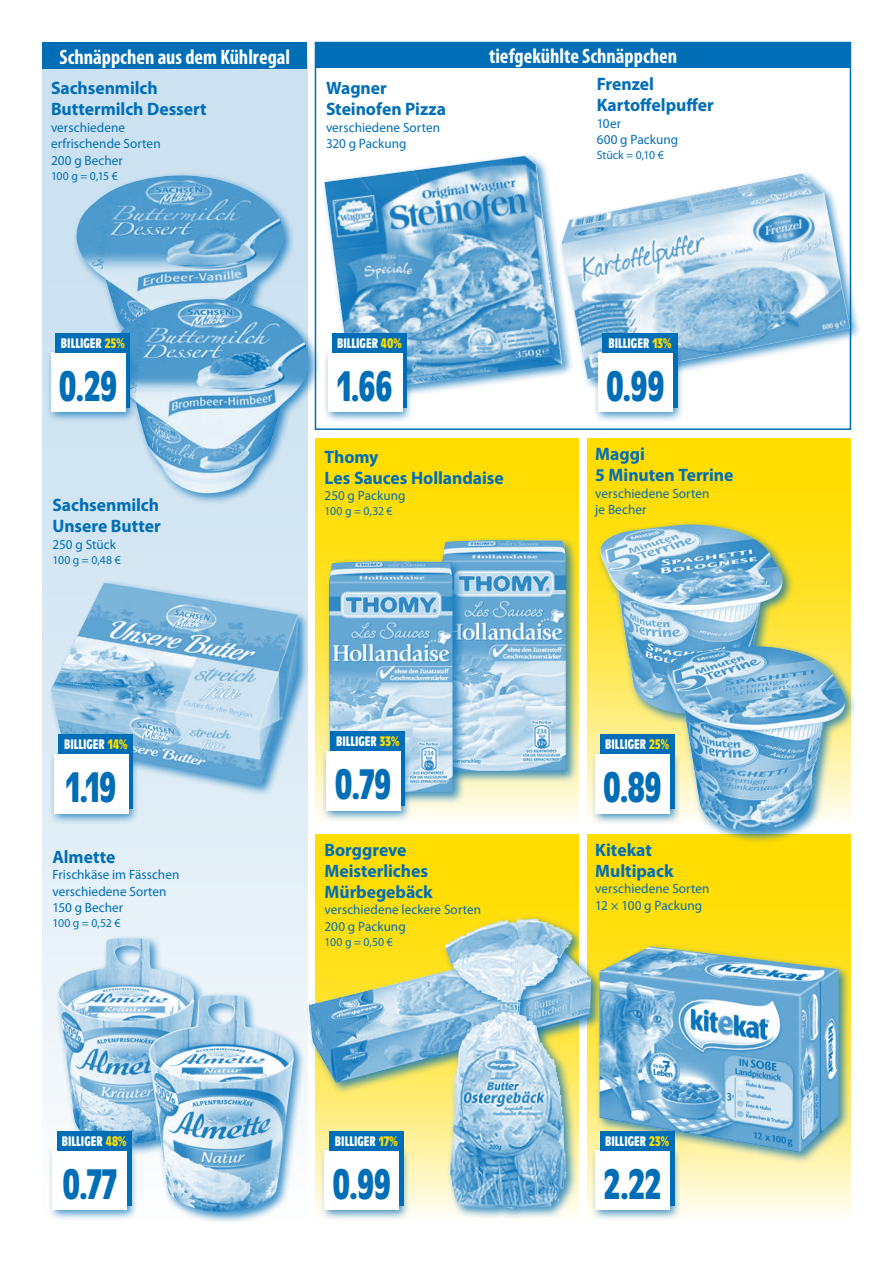
<style>
.page{position:relative;width:893px;height:1263px;background:#fff}
.page>*{position:absolute;margin:0;border:0;box-sizing:border-box;transform-origin:0 0}
.t1{font:700 condensed 41.55px "Antique Olive Std";letter-spacing:-.01em;color:#006eb7;scale:.89 1}
.t2{font:700 condensed 21px "Myriad Pro";color:#fff}
.t3{font:700 18px/21px "Myriad Pro";letter-spacing:-.005em;color:#006eb7}
.t4{font:13.5px/16.5px "Myriad Pro";letter-spacing:.005em;color:#006eb7}
.t5{font:700 condensed 13.5px "Antique Olive Std";color:#fff}
.t6{font:12px "Myriad Pro";letter-spacing:-.005em;color:#006eb7}
.s1{color:#fd0}
</style>
<div class="page">
<svg style="left:315px;top:438px;width:264px;height:381px;background:#fee22a"></svg>
<svg style="left:587px;top:438px;width:263px;height:381px;background:#fede13"></svg>
<svg style="left:315px;top:834px;width:264px;height:381px;background:#fee229"></svg>
<svg style="left:587px;top:834px;width:263px;height:381px;background:#ffe43a"></svg>
<div style="left:43px;top:60px;width:265px;height:1160px;background:linear-gradient(to bottom,#c2dcee,#f5f9fc)"></div>
<div style="left:73px;top:171px;width:223px;height:211px;background:#006eb7;opacity:.75"></div>
<img style="left:77px;top:175px;width:103px;height:158px">
<div style="left:48px;top:579px;width:263px;height:218px;background:#006eb7;opacity:.75"></div>
<img style="left:51px;top:583px;width:247px;height:202px">
<div style="left:55px;top:934px;width:151px;height:222px;background:#006eb7;opacity:.75"></div>
<img style="left:59px;top:938px;width:68px;height:57px">
<img style="left:324px;top:156px;width:234px;height:235px">
<div style="left:438px;top:536px;width:141px;height:247px;background:#006eb7;opacity:.75"></div>
<img style="left:442px;top:540px;width:124px;height:231px">
<div style="left:325px;top:557px;width:140px;height:248px;background:#006eb7;opacity:.75"></div>
<img style="left:329px;top:561px;width:124px;height:232px">
<div style="left:595px;top:943px;width:256px;height:221px;background:#006eb7;opacity:.75"></div>
<img style="left:600px;top:946px;width:239px;height:206px">
<div style="left:145px;top:991px;width:161px;height:233px;background:#006eb7;opacity:.75"></div>
<img style="left:150px;top:995px;width:78px;height:52px">
<div style="left:558px;top:170px;width:304px;height:221px;background:#006eb7;opacity:.75"></div>
<img style="left:561px;top:173px;width:289px;height:206px">
<div style="left:305px;top:940px;width:298px;height:154px;background:#006eb7;opacity:.75"></div>
<img style="left:309px;top:944px;width:282px;height:139px">
<div style="left:441px;top:915px;width:143px;height:305px;background:#006eb7;opacity:.75"></div>
<img style="left:445px;top:918px;width:128px;height:291px">
<div style="left:597px;top:520px;width:198px;height:206px;background:#006eb7;opacity:.75"></div>
<img style="left:601px;top:524px;width:182px;height:190px">
<div style="left:664px;top:642px;width:193px;height:202px;background:#006eb7;opacity:.75"></div>
<img style="left:668px;top:646px;width:177px;height:185px">
<div style="left:107px;top:295px;width:214px;height:210px;background:#006eb7;opacity:.75"></div>
<img style="left:111px;top:299px;width:198px;height:194px">
<div style="left:43px;top:43px;width:264px;height:26px;background:#006eb7"></div>
<div style="left:316px;top:43px;width:534px;height:25px;background:#006eb7"></div>
<div style="left:47px;top:1145px;width:91px;height:76px;background:#006eb7;opacity:.75"></div>
<div style="left:52px;top:1151px;width:75px;height:59px;background:#fff"></div>
<div style="left:57px;top:1131px;width:74px;height:19px;background:#006eb7"></div>
<div style="left:590px;top:749px;width:91px;height:76px;background:#006eb7;opacity:.75"></div>
<div style="left:595px;top:754px;width:75px;height:60px;background:#fff"></div>
<div style="left:600px;top:735px;width:74px;height:19px;background:#006eb7"></div>
<div style="left:593px;top:347px;width:91px;height:76px;background:#006eb7;opacity:.75"></div>
<div style="left:598px;top:353px;width:75px;height:59px;background:#fff"></div>
<div style="left:603px;top:333px;width:74px;height:19px;background:#006eb7"></div>
<div style="left:321px;top:746px;width:91px;height:76px;background:#006eb7;opacity:.75"></div>
<div style="left:326px;top:751px;width:75px;height:59px;background:#fff"></div>
<div style="left:331px;top:731px;width:74px;height:19px;background:#006eb7"></div>
<div style="left:49px;top:749px;width:91px;height:76px;background:#006eb7;opacity:.75"></div>
<div style="left:54px;top:754px;width:74px;height:60px;background:#fff"></div>
<div style="left:58px;top:735px;width:75px;height:19px;background:#006eb7"></div>
<div style="left:323px;top:347px;width:90px;height:76px;background:#006eb7;opacity:.75"></div>
<div style="left:328px;top:353px;width:74px;height:59px;background:#fff"></div>
<div style="left:332px;top:333px;width:75px;height:19px;background:#006eb7"></div>
<div style="left:46px;top:347px;width:91px;height:76px;background:#006eb7;opacity:.75"></div>
<div style="left:51px;top:353px;width:75px;height:59px;background:#fff"></div>
<div style="left:56px;top:333px;width:74px;height:19px;background:#006eb7"></div>
<div style="left:590px;top:1145px;width:91px;height:76px;background:#006eb7;opacity:.75"></div>
<div style="left:595px;top:1151px;width:75px;height:59px;background:#fff"></div>
<div style="left:600px;top:1131px;width:74px;height:19px;background:#006eb7"></div>
<div style="left:320px;top:1145px;width:90px;height:76px;background:#006eb7;opacity:.75"></div>
<div style="left:325px;top:1151px;width:74px;height:59px;background:#fff"></div>
<div style="left:329px;top:1131px;width:75px;height:19px;background:#006eb7"></div>
<h2 class="t2" style="left:60px;top:44px;width:232px">Schnäppchen aus dem Kühlregal</h2>
<h2 class="t2" style="left:489px;top:43px;width:190px">tiefgekühlte Schnäppchen</h2>
<h3 class="t3" style="left:51px;top:77px;width:157px">Sachsenmilch<br>Buttermilch Dessert</h3>
<p class="t4" style="left:51px;top:119px;width:111px">verschiedene erfrischende Sorten<br>200 g Becher</p>
<p class="t6" style="left:51px;top:168px;width:68px">100 g = 0,15 €</p>
<h3 class="t3" style="left:326px;top:77px;width:122px">Wagner<br>Steinofen Pizza</h3>
<p class="t4" style="left:326px;top:119px;width:116px">verschiedene Sorten<br>320 g Packung</p>
<h3 class="t3" style="left:597px;top:73px;width:119px">Frenzel<br>Kartoffelpuffer</h3>
<p class="t4" style="left:597px;top:115px;width:83px">10er<br>600 g Packung</p>
<p class="t6" style="left:597px;top:148px;width:68px">Stück = 0,10 €</p>
<p class="t5" style="left:61px;top:336px;width:65px">BILLIGER <span class="s1">25%</span></p>
<p class="t5" style="left:337px;top:336px;width:66px">BILLIGER <span class="s1">40%</span></p>
<p class="t5" style="left:608px;top:336px;width:65px">BILLIGER <span class="s1">13%</span></p>
<h1 class="t1" style="left:59px;top:363px;width:67px">0.29</h1>
<h1 class="t1" style="left:337px;top:363px;width:64px">1.66</h1>
<h1 class="t1" style="left:606px;top:363px;width:67px">0.99</h1>
<h3 class="t3" style="left:52px;top:494px;width:110px">Sachsenmilch<br>Unsere Butter</h3>
<p class="t4" style="left:52px;top:535px;width:65px">250 g Stück</p>
<p class="t6" style="left:52px;top:552px;width:70px">100 g = 0,48 €</p>
<h3 class="t3" style="left:325px;top:446px;width:181px">Thomy<br>Les Sauces Hollandaise</h3>
<p class="t4" style="left:325px;top:487px;width:82px">250 g Packung</p>
<p class="t6" style="left:325px;top:504px;width:70px">100 g = 0,32 €</p>
<h3 class="t3" style="left:595px;top:443px;width:140px">Maggi<br>5 Minuten Terrine</h3>
<p class="t4" style="left:595px;top:484px;width:116px">verschiedene Sorten je Becher</p>
<p class="t5" style="left:64px;top:737px;width:65px">BILLIGER <span class="s1">14%</span></p>
<p class="t5" style="left:336px;top:734px;width:65px">BILLIGER <span class="s1">33%</span></p>
<p class="t5" style="left:605px;top:737px;width:65px">BILLIGER <span class="s1">25%</span></p>
<h1 class="t1" style="left:66px;top:764px;width:58px">1.19</h1>
<h1 class="t1" style="left:335px;top:761px;width:65px">0.79</h1>
<h1 class="t1" style="left:603px;top:764px;width:67px">0.89</h1>
<h3 class="t3" style="left:52px;top:846px;width:64px">Almette</h3>
<p class="t4" style="left:52px;top:866px;width:128px">Frischkäse im Fässchen verschiedene Sorten<br>150 g Becher</p>
<p class="t6" style="left:52px;top:916px;width:70px">100 g = 0,52 €</p>
<h3 class="t3" style="left:325px;top:838px;width:110px">Borggreve<br>Meisterliches<br>Mürbegebäck</h3>
<p class="t4" style="left:325px;top:901px;width:158px">verschiedene leckere Sorten<br>200 g Packung</p>
<p class="t6" style="left:325px;top:934px;width:70px">100 g = 0,50 €</p>
<h3 class="t3" style="left:595px;top:838px;width:80px">Kitekat<br>Multipack</h3>
<p class="t4" style="left:595px;top:880px;width:116px">verschiedene Sorten<br>12 × 100 g Packung</p>
<p class="t5" style="left:62px;top:1134px;width:66px">BILLIGER <span class="s1">48%</span></p>
<p class="t5" style="left:335px;top:1134px;width:64px">BILLIGER <span class="s1">17%</span></p>
<p class="t5" style="left:605px;top:1134px;width:65px">BILLIGER <span class="s1">23%</span></p>
<h1 class="t1" style="left:62px;top:1161px;width:62px">0.77</h1>
<h1 class="t1" style="left:332px;top:1161px;width:67px">0.99</h1>
<h1 class="t1" style="left:604px;top:1161px;width:66px">2.22</h1>
</div>
